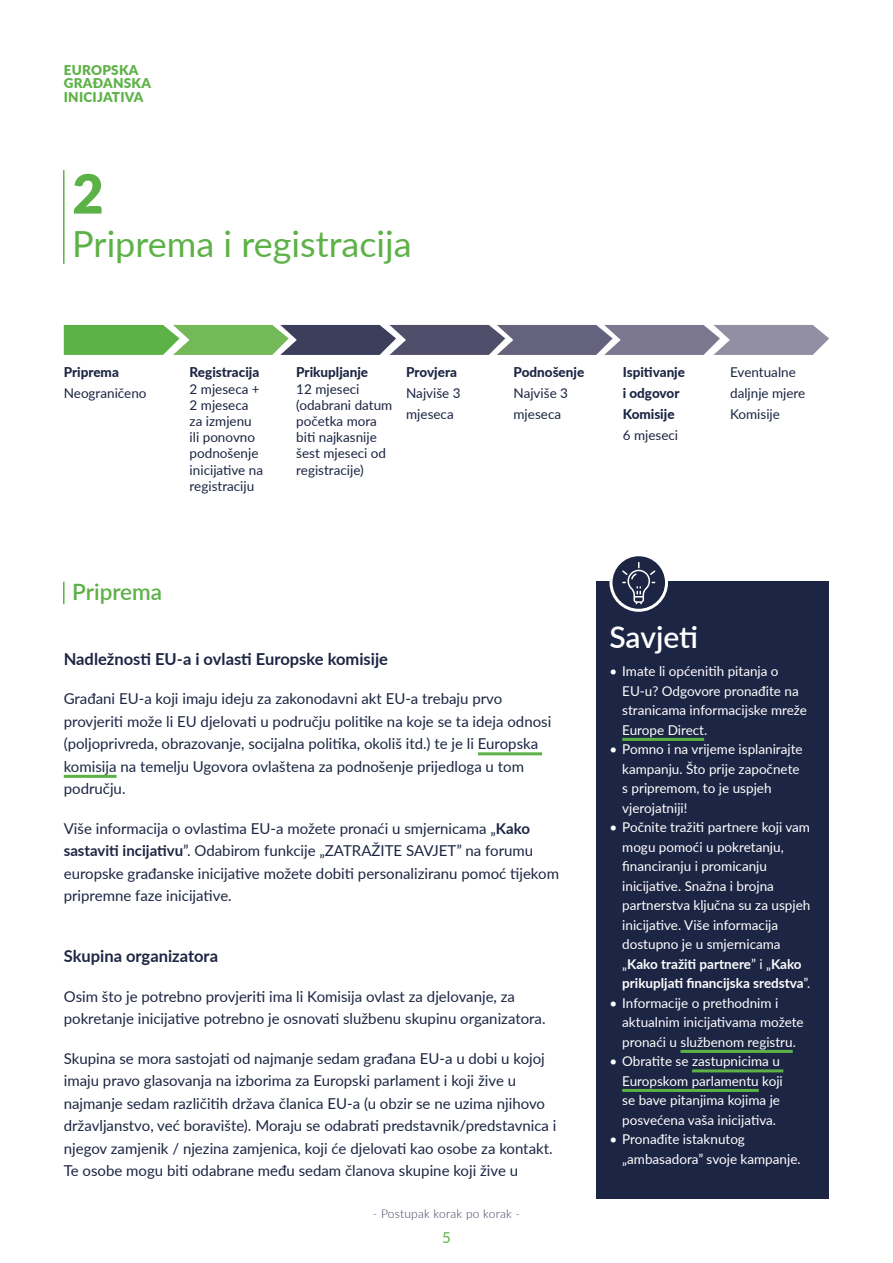
<style>
.page{position:relative;width:893px;height:1263px;background:#fff}
.page>*{position:absolute;margin:0;border:0;box-sizing:border-box;transform-origin:0 0}
.Inner_accent_color_number{font:900 54px "Lato";color:#5cb246}
.Inner_accent_title_1{font:36px "Lato";color:#5cb246}
.Box_light_title_1{font:600 30px "Lato";letter-spacing:-.005em;color:#fff}
.Inner_accent_title_2{font:600 22.5px "Lato";color:#5cb246}
.Inner_accent_title_3{font:700 16.5px "Lato";color:#1c2543}
.t1{font:15px/22.5px "Lato";color:#1c2543}
.t2{font:15px "Lato";color:#5cb246}
.t3{font:13.5px/19.5px "Lato";color:#fff}
.Box_text_dark{font:13.5px/16.2px "Lato";color:#1c2543}
.Box_text_dark-2{font:800 13.5px/21px "Lato";color:#1c2543}
.t4{font:900 13.5px/13.5px "Lato";letter-spacing:.02em;color:#5cb246}
.t5{font:300 12px "Lato";letter-spacing:.02em;color:#3c3e5c}
.s1{font-weight:700}
</style>
<div class="page">
<hr style="left:63px;top:170px;width:2px;height:94px;background:#5cb246">
<svg style="left:64px;top:325px;width:765px;height:30px;background:#72867b"></svg>
<hr style="left:63px;top:582px;width:2px;height:22px;background:#5cb246">
<hr style="left:478px;top:752px;width:64px;height:3px;background:#5cb246">
<hr style="left:64px;top:775px;width:53px;height:3px;background:#5cb246">
<div style="left:597px;top:582px;width:232px;height:617px;background:#1c2543"></div>
<hr style="left:622px;top:738px;width:82px;height:3px;background:#5cb246">
<hr style="left:680px;top:1050px;width:113px;height:3px;background:#5cb246">
<hr style="left:692px;top:1069px;width:91px;height:3px;background:#5cb246">
<hr style="left:622px;top:1089px;width:137px;height:3px;background:#5cb246">
<svg style="left:611px;top:555px;width:55px;height:55px"></svg>
<div style="left:609px;top:553px;width:59px;height:59px;border:3px solid #fff;border-radius:50%"></div>
<svg style="left:622px;top:562px;width:33px;height:42px"></svg>
<p class="t4" style="left:64px;top:62px;width:89px">EUROPSKA<br>GRAĐANSKA<br>INICIJATIVA</p>
<p class="Inner_accent_color_number" style="left:72px;top:153px;width:33px">2</p>
<p class="Inner_accent_title_1" style="left:72px;top:218px;width:341px">Priprema i registracija</p>
<p class="Box_text_dark-2" style="left:64px;top:361px;width:57px">Priprema</p>
<p class="Box_text_dark" style="left:64px;top:385px;width:84px">Neograničeno</p>
<p class="Box_text_dark-2" style="left:190px;top:361px;width:71px">Registracija</p>
<p class="Box_text_dark" style="left:190px;top:380px;width:75px">2 mjeseca +<br>2 mjeseca za izmjenu ili ponovno podnošenje inicijative na registraciju</p>
<p class="Box_text_dark-2" style="left:296px;top:361px;width:73px">Prikupljanje</p>
<p class="Box_text_dark" style="left:296px;top:380px;width:98px">12 mjeseci (odabrani datum početka mora biti najkasnije šest mjeseci od registracije)</p>
<p class="Box_text_dark-2" style="left:406px;top:361px;width:52px">Provjera</p>
<p class="Box_text_dark" style="left:406px;top:382px;width:56px;line-height:21px">Najviše 3 mjeseca</p>
<p class="Box_text_dark-2" style="left:514px;top:361px;width:72px">Podnošenje</p>
<p class="Box_text_dark" style="left:514px;top:382px;width:56px;line-height:21px">Najviše 3 mjeseca</p>
<p class="Box_text_dark-2" style="left:623px;top:361px;width:64px">Ispitivanje i odgovor<br>Komisije</p>
<p class="Box_text_dark" style="left:623px;top:427px;width:57px">6 mjeseci</p>
<p class="Box_text_dark" style="left:730px;top:361px;width:77px;line-height:21px">Eventualne daljnje mjere<br>Komisije</p>
<p class="Inner_accent_title_2" style="left:72px;top:575px;width:91px">Priprema</p>
<p class="Inner_accent_title_3" style="left:64px;top:647px;width:326px">Nadležnosti EU-a i ovlasti Europske komisije</p>
<p class="t1" style="left:64px;top:687px;width:489px">Građani EU-a koji imaju ideju za zakonodavni akt EU-a trebaju prvo provjeriti može li EU djelovati u području politike na koje se ta ideja odnosi (poljoprivreda, obrazovanje, socijalna politika, okoliš itd.) te je li Europska komisija na temelju Ugovora ovlaštena za podnošenje prijedloga u tom području.</p>
<p class="t1" style="left:64px;top:816px;width:497px">Više informacija o ovlastima EU-a možete pronaći u smjernicama „<span class="s1">Kako sastaviti incijativu</span>”. Odabirom funkcije „ZATRAŽITE SAVJET” na forumu europske građanske inicijative možete dobiti personaliziranu pomoć tijekom pripremne faze inicijative.</p>
<p class="Inner_accent_title_3" style="left:64px;top:944px;width:156px">Skupina organizatora</p>
<p class="t1" style="left:64px;top:984px;width:483px">Osim što je potrebno provjeriti ima li Komisija ovlast za djelovanje, za pokretanje inicijative potrebno je osnovati službenu skupinu organizatora.</p>
<p class="t1" style="left:64px;top:1046px;width:494px">Skupina se mora sastojati od najmanje sedam građana EU-a u dobi u kojoj imaju pravo glasovanja na izborima za Europski parlament i koji žive u najmanje sedam različitih država članica EU-a (u obzir se ne uzima njihovo državljanstvo, već boravište). Moraju se odabrati predstavnik/predstavnica i njegov zamjenik / njezina zamjenica, koji će djelovati kao osobe za kontakt.<br>Te osobe mogu biti odabrane među sedam članova skupine koji žive u</p>
<p class="t5" style="left:373px;top:1206px;width:149px">- Postupak korak po korak -</p>
<p class="t2" style="left:442px;top:1227px;width:10px">5</p>
<p class="Box_light_title_1" style="left:609px;top:616px;width:90px">Savjeti</p>
<p class="t3" style="left:622px;top:661px;width:186px;text-indent:-13px">• Imate li općenitih pitanja o<br>EU-u? Odgovore pronađite na stranicama informacijske mreže<br>Europe Direct.</p>
<p class="t3" style="left:622px;top:739px;width:182px;text-indent:-13px">• Pomno i na vrijeme isplanirajte kampanju. Što prije započnete s pripremom, to je uspjeh vjerojatniji!</p>
<p class="t3" style="left:622px;top:817px;width:190px;text-indent:-13px">• Počnite tražiti partnere koji vam mogu pomoći u pokretanju, financiranju i promicanju inicijative. Snažna i brojna partnerstva ključna su za uspjeh inicijative. Više informacija dostupno je u smjernicama „<span class="s1">Kako tražiti partnere</span>” i „<span class="s1">Kako prikupljati financijska sredstva</span>”.</p>
<p class="t3" style="left:622px;top:993px;width:183px;text-indent:-13px">• Informacije o prethodnim i aktualnim inicijativama možete pronaći u službenom registru.</p>
<p class="t3" style="left:622px;top:1051px;width:162px;text-indent:-13px">• Obratite se zastupnicima u<br>Europskom parlamentu koji se bave pitanjima kojima je posvećena vaša inicijativa.</p>
<p class="t3" style="left:622px;top:1129px;width:180px;text-indent:-13px">• Pronađite istaknutog „ambasadora” svoje kampanje.</p>
</div>
